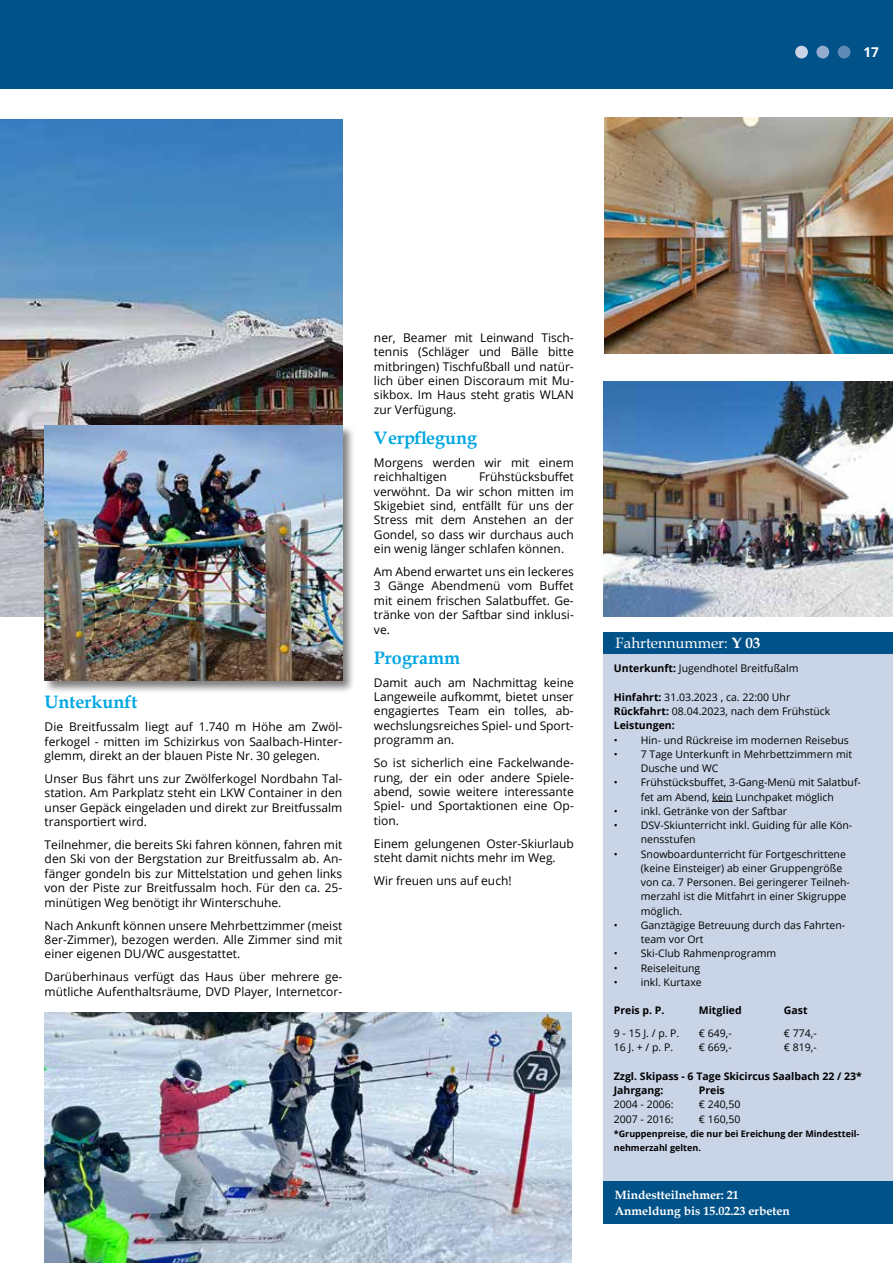
<style>
.page{position:relative;width:893px;height:1263px;background:#fff}
.page>*{position:absolute;margin:0;border:0;box-sizing:border-box;transform-origin:0 0}
.t1{font:700 18px "Book Antiqua";color:#00a6e2}
.t2{font:15px "Book Antiqua";color:#fff}
.t3{font:700 13.5px "Open Sans";color:#fff}
.t4{font:12px/14.4px "Open Sans";color:#000;text-align:justify}
.t5{font:700 12px/16.5px "Book Antiqua";color:#fff}
.t6{font:10.5px/14.2px "Open Sans";color:#000}
.t7{font:700 10.5px/14.2px "Open Sans";color:#000}
.t8{font:700 9px/14.2px "Open Sans";color:#000}
.s1{font-weight:700}
</style>
<div class="page">
<img style="left:0;top:119px;width:342px;height:498px">
<div style="left:0;top:0;width:893px;height:89px;background:#005289"></div>
<div style="left:43px;top:424px;width:312px;height:269px;background:#000;opacity:.5"></div>
<img style="left:45px;top:425px;width:297px;height:255px">
<img style="left:605px;top:118px;width:288px;height:236px">
<img style="left:604px;top:382px;width:289px;height:235px">
<img style="left:45px;top:1012px;width:527px;height:251px">
<div style="left:604px;top:633px;width:289px;height:554px;background:#c9d4e7"></div>
<div style="left:604px;top:632px;width:289px;height:22px;background:#005289"></div>
<svg style="left:712px;top:801px;width:21px;height:1px"></svg>
<div style="left:838px;top:46px;width:12px;height:12px;background:#5e8ab7;border-radius:50%"></div>
<div style="left:816px;top:46px;width:13px;height:12px;background:#94adcf;border-radius:50%"></div>
<div style="left:795px;top:46px;width:13px;height:12px;background:#c9d4e7;border-radius:50%"></div>
<div style="left:604px;top:1181px;width:289px;height:43px;background:#005289"></div>
<p class="t3" style="left:863px;top:42px;width:17px">17</p>
<h1 class="t1" style="left:45px;top:690px;width:94px">Unterkunft</h1>
<p class="t4" style="left:45px;top:719px;width:299px">Die Breitfussalm liegt auf 1.740 m Höhe am Zwöl&shy;ferkogel - mitten im Schizirkus von Saalbach-Hinter&shy;glemm, direkt an der blauen Piste Nr. 30 gelegen.</p>
<p class="t4" style="left:45px;top:771px;width:299px">Unser Bus fährt uns zur Zwölferkogel Nordbahn Tal&shy;station. Am Parkplatz steht ein LKW Container in den unser Gepäck eingeladen und direkt zur Breitfussalm transportiert wird.</p>
<p class="t4" style="left:45px;top:837px;width:299px">Teilnehmer, die bereits Ski fahren können, fahren mit den Ski von der Bergstation zur Breitfussalm ab. An&shy;fänger gondeln bis zur Mittelstation und gehen links von der Piste zur Breitfussalm hoch. Für den ca. 25- minütigen Weg benötigt ihr Winterschuhe.</p>
<p class="t4" style="left:45px;top:918px;width:299px">Nach Ankunft können unsere Mehrbettzimmer (meist 8er-Zimmer), bezogen werden. Alle Zimmer sind mit einer eigenen DU/WC ausgestattet.</p>
<p class="t4" style="left:45px;top:969px;width:299px">Darüberhinaus verfügt das Haus über mehrere ge&shy;mütliche Aufenthaltsräume, DVD Player, Internetcor-</p>
<p class="t4" style="left:374px;top:330px;width:201px">ner, Beamer mit Leinwand Tisch&shy;tennis (Schläger und Bälle bitte mitbringen) Tischfußball und natür&shy;lich über einen Discoraum mit Mu&shy;sikbox. Im Haus steht gratis WLAN zur Verfügung.</p>
<h1 class="t1" style="left:374px;top:425px;width:105px">Verpflegung</h1>
<p class="t4" style="left:374px;top:455px;width:201px">Morgens werden wir mit einem reichhaltigen</p>
<p class="t4" style="left:374px;top:469px;width:201px;text-indent:105px">Frühstücksbuffet verwöhnt. Da wir schon mitten im Skigebiet sind, entfällt für uns der Stress mit dem Anstehen an der Gondel, so dass wir durchaus auch ein wenig länger schlafen können.</p>
<p class="t4" style="left:374px;top:564px;width:201px">Am Abend erwartet uns ein leckeres 3 Gänge Abendmenü vom Buffet mit einem frischen Salatbuffet. Ge&shy;tränke von der Saftbar sind inklusi&shy;ve.</p>
<h1 class="t1" style="left:374px;top:645px;width:88px">Programm</h1>
<p class="t4" style="left:374px;top:675px;width:201px">Damit auch am Nachmittag keine Langeweile aufkommt, bietet unser engagiertes Team ein tolles, ab&shy;wechslungsreiches Spiel- und Sport&shy;programm an.</p>
<p class="t4" style="left:374px;top:755px;width:201px">So ist sicherlich eine Fackelwande&shy;rung, der ein oder andere Spiele&shy;abend, sowie weitere interessante Spiel- und Sportaktionen eine Op&shy;tion.</p>
<p class="t4" style="left:374px;top:836px;width:201px">Einem gelungenen Oster-Skiurlaub steht damit nichts mehr im Weg.</p>
<p class="t4" style="left:374px;top:873px;width:139px">Wir freuen uns auf euch!</p>
<p class="t2" style="left:615px;top:632px;width:146px">Fahrtennummer: <span class="s1">Y 03</span></p>
<p class="t6" style="left:614px;top:661px;width:186px"><span class="s1">Unterkunft:</span> Jugendhotel Breitfußalm</p>
<p class="t6" style="left:614px;top:689px;width:218px"><span class="s1">Hinfahrt:</span> 31.03.2023 , ca. 22:00 Uhr<br><span class="s1">Rückfahrt:</span> 08.04.2023, nach dem Frühstück<br><span class="s1">Leistungen:</span></p>
<p class="t6" style="left:614px;top:732px;width:237px">• Hin- und Rückreise im modernen Reisebus</p>
<p class="t6" style="left:641px;top:746px;width:213px;text-indent:-27px">• 7 Tage Unterkunft in Mehrbettzimmern mit<br>Dusche und WC</p>
<p class="t6" style="left:614px;top:775px;width:249px;text-align:center">• Frühstücksbuffet, 3-Gang-Menü mit Salatbuf&shy;fet am Abend, kein Lunchpaket möglich</p>
<p class="t6" style="left:614px;top:803px;width:175px">• inkl. Getränke von der Saftbar</p>
<p class="t6" style="left:641px;top:818px;width:213px;text-indent:-27px">• DSV-Skiunterricht inkl. Guiding für alle Kön&shy;nensstufen</p>
<p class="t6" style="left:641px;top:846px;width:211px;text-indent:-27px">• Snowboardunterricht für Fortgeschrittene (keine Einsteiger) ab einer Gruppengröße von ca. 7 Personen. Bei geringerer Teilneh&shy;merzahl ist die Mitfahrt in einer Skigruppe möglich.</p>
<p class="t6" style="left:641px;top:917px;width:206px;text-indent:-27px">• Ganztägige Betreuung durch das Fahrten&shy;team vor Ort</p>
<p class="t6" style="left:614px;top:946px;width:164px">• Ski-Club Rahmenprogramm</p>
<p class="t6" style="left:614px;top:960px;width:88px">• Reiseleitung</p>
<p class="t6" style="left:614px;top:974px;width:89px">• inkl. Kurtaxe</p>
<p class="t7" style="left:614px;top:1003px;width:52px">Preis p. P.</p>
<p class="t7" style="left:699px;top:1003px;width:44px">Mitglied</p>
<p class="t7" style="left:784px;top:1003px;width:25px">Gast</p>
<p class="t6" style="left:614px;top:1026px;width:67px">9 - 15 J. / p. P.</p>
<p class="t6" style="left:699px;top:1026px;width:34px">€ 649,-</p>
<p class="t6" style="left:784px;top:1026px;width:34px">€ 774,-</p>
<p class="t6" style="left:614px;top:1040px;width:61px">16 J. + / p. P.</p>
<p class="t6" style="left:699px;top:1040px;width:34px">€ 669,-</p>
<p class="t6" style="left:784px;top:1040px;width:34px">€ 819,-</p>
<p class="t7" style="left:614px;top:1068px;width:250px">Zzgl. Skipass - 6 Tage Skicircus Saalbach 22 / 23*<br>Jahrgang:</p>
<p class="t7" style="left:699px;top:1083px;width:27px">Preis</p>
<p class="t6" style="left:614px;top:1097px;width:61px">2004 - 2006:</p>
<p class="t6" style="left:699px;top:1097px;width:43px">€ 240,50</p>
<p class="t6" style="left:614px;top:1111px;width:61px">2007 - 2016:</p>
<p class="t6" style="left:699px;top:1111px;width:43px">€ 160,50</p>
<p class="t8" style="left:614px;top:1126px;width:247px">*Gruppenpreise, die nur bei Ereichung der Mindestteil&shy;nehmerzahl gelten.</p>
<p class="t5" style="left:615px;top:1186px;width:176px">Mindestteilnehmer: 21<br>Anmeldung bis 15.02.23 erbeten</p>
</div>
